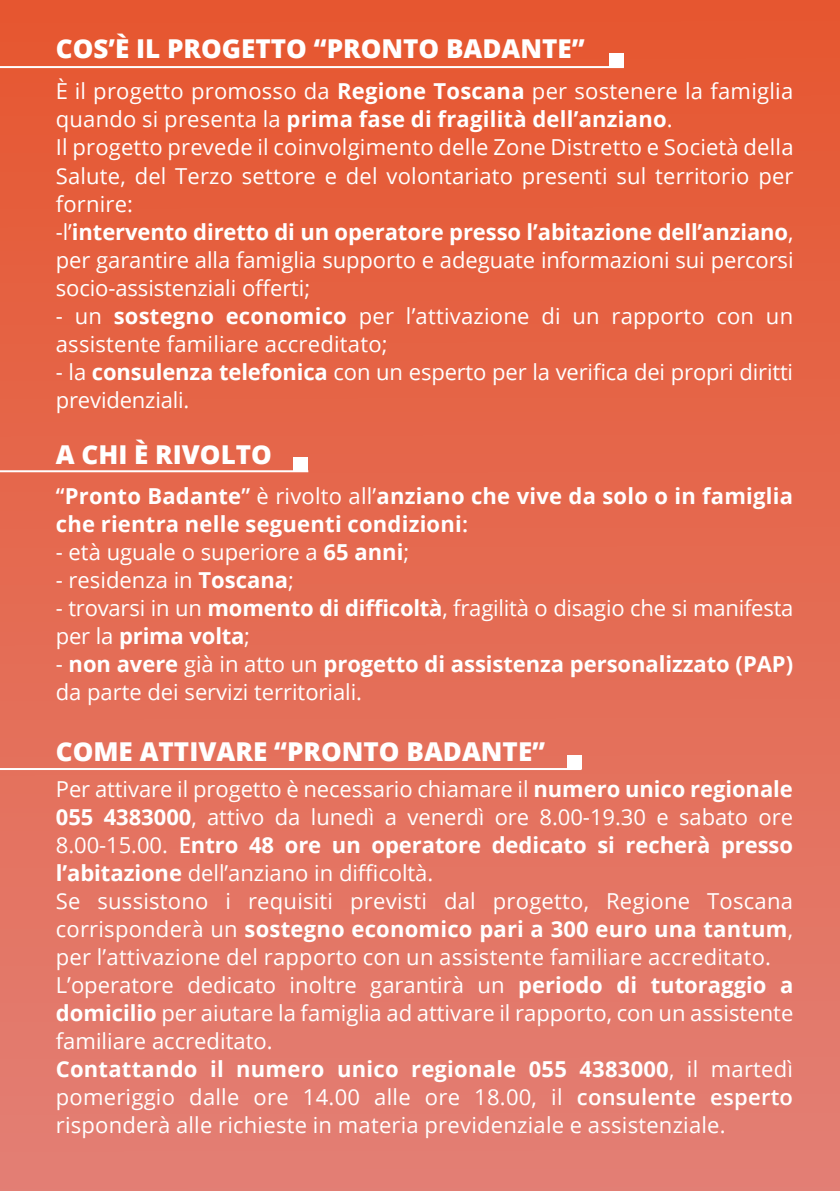
<style>
.page{position:relative;width:840px;height:1191px;background:#fff}
.page>*{position:absolute;margin:0;border:0;box-sizing:border-box;transform-origin:0 0}
.t1{font:800 26px "Open Sans";color:#fff}
.t2{font:22px/28px "Open Sans";letter-spacing:.01em;color:#fff}
.t3{font:700 22px/28px "Open Sans";letter-spacing:.01em;color:#fff}
.t4{font:22px/28px "Open Sans";letter-spacing:-.01em;color:#fff}
.s1{font-weight:700}
.s2{font-weight:600}
.s3{font-weight:400}
</style>
<div class="page">
<div style="left:0;top:0;width:839px;height:1191px;background:linear-gradient(to bottom,#e65730,#e37f75)"></div>
<hr style="left:0;top:66px;width:623px;height:2px;background:#fff">
<div style="left:609px;top:53px;width:14px;height:14px;background:#fff"></div>
<hr style="left:0;top:470px;width:308px;height:2px;background:#fff">
<div style="left:293px;top:457px;width:15px;height:14px;background:#fff"></div>
<hr style="left:0;top:768px;width:581px;height:2px;background:#fff">
<div style="left:566px;top:755px;width:15px;height:14px;background:#fff"></div>
<p class="t1" style="left:56px;top:29px;width:530px">COS’È IL PROGETTO “PRONTO BADANTE”</p>
<p class="t2" style="left:56px;top:77px;width:738px">È il progetto promosso da <span class="s1">Regione Toscana</span> per sostenere la famiglia quando si presenta la <span class="s1">prima fase di fragilità dell’anziano</span>.<br>Il progetto prevede il coinvolgimento delle Zone Distretto e Società della Salute, del Terzo settore e del volontariato presenti sul territorio per fornire:<br>-l’<span class="s1">intervento diretto di un operatore presso l’abitazione dell’anziano</span>, per garantire alla famiglia supporto e adeguate informazioni sui percorsi socio-assistenziali offerti;</p>
<p class="t2" style="left:56px;top:301px;width:738px">- un <span class="s1">sostegno economico</span> per l’attivazione di un rapporto con un assistente familiare accreditato;</p>
<p class="t4" style="left:56px;top:357px;width:738px">- la <span class="s1">consulenza telefonica</span> con un esperto per la verifica dei propri diritti previdenziali.</p>
<p class="t1" style="left:56px;top:435px;width:217px">A CHI È RIVOLTO</p>
<p class="t3" style="left:56px;top:481px;width:738px"><span class="s2">“</span>Pronto Badante<span class="s2">”</span> <span class="s3">è rivolto all’</span>anziano che vive da solo o in famiglia che rientra nelle seguenti condizioni<span class="s2">:</span></p>
<p class="t2" style="left:56px;top:537px;width:355px">- età uguale o superiore a <span class="s1">65 anni</span>;</p>
<p class="t2" style="left:56px;top:565px;width:240px">- residenza in <span class="s1">Toscana</span>;</p>
<p class="t4" style="left:56px;top:593px;width:738px">- trovarsi in un <span class="s1">momento di difficoltà</span>, fragilità o disagio che si manifesta per la <span class="s1">prima volta</span>;</p>
<p class="t3" style="left:56px;top:649px;width:738px"><span class="s3">-</span> non avere <span class="s3">già in atto un</span> progetto di assistenza personalizzato (PAP) <span class="s3">da parte dei servizi territoriali.</span></p>
<p class="t1" style="left:56px;top:732px;width:490px">COME ATTIVARE “PRONTO BADANTE”</p>
<p class="t2" style="left:56px;top:774px;width:738px">Per attivare il progetto è necessario chiamare il <span class="s1">numero unico regionale 055 4383000</span>, attivo da lunedì a venerdì ore 8.00-19.30 e sabato ore 8.00-15.00. <span class="s2">E</span><span class="s1">ntro 48 ore un operatore dedicato si recherà presso l’abitazione</span> dell’anziano in difficoltà.<br>Se sussistono i requisiti previsti dal progetto, Regione Toscana corrisponderà un <span class="s1">sostegno economico pari a 300 euro una tantum</span>, per l’attivazione del rapporto con un assistente familiare accreditato.<br>L’operatore dedicato inoltre garantirà un <span class="s1">periodo di tutoraggio a domicilio</span> per aiutare la famiglia ad attivare il rapporto, con un assistente familiare accreditato.<br><span class="s1">Contattando il numero unico regionale 055 4383000</span>, il martedì pomeriggio dalle ore 14.00 alle ore 18.00, il <span class="s2">consulente esperto </span>risponderà alle richieste in materia previdenziale e assistenziale.</p>
</div>
